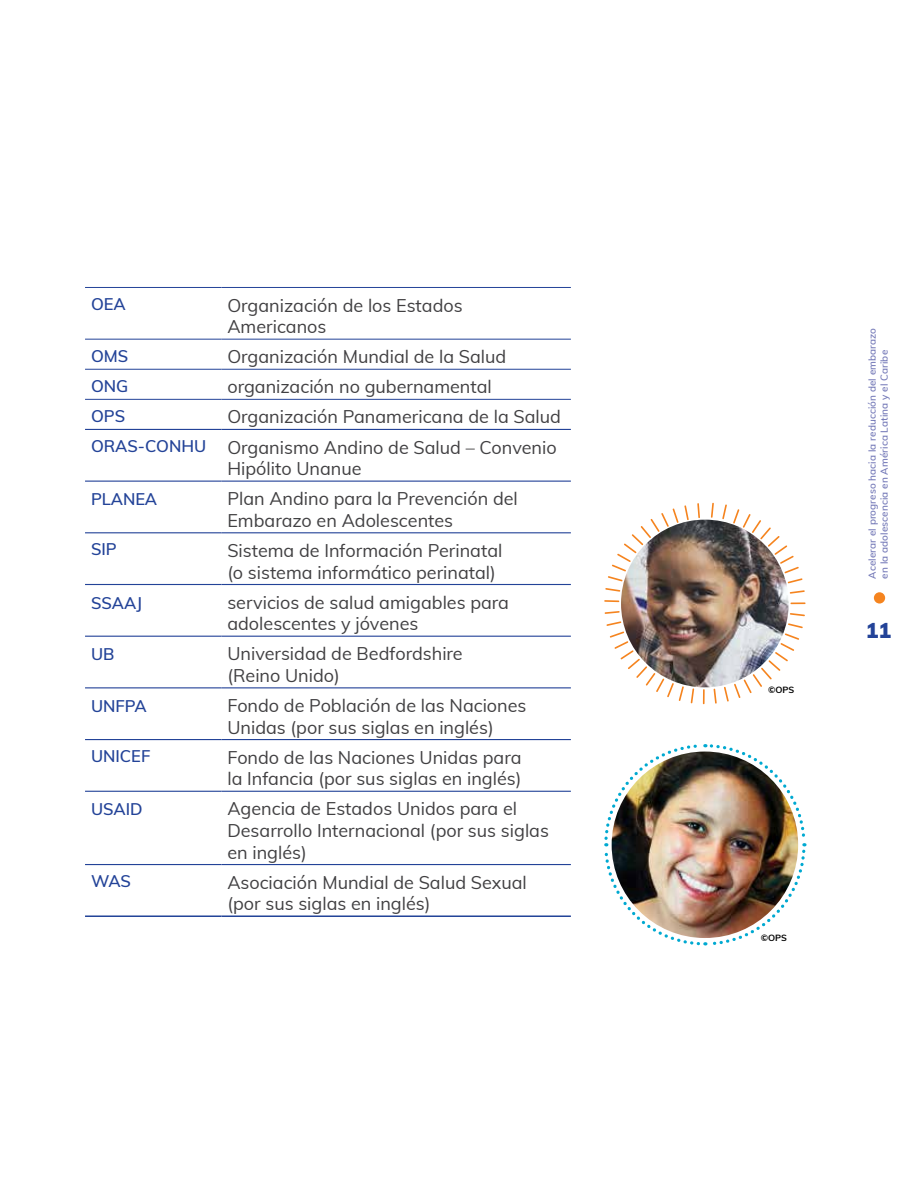
<style>
.page{position:relative;width:918px;height:1188px;background:#fff}
.page>*{position:absolute;margin:0;border:0;box-sizing:border-box;transform-origin:0 0}
.t1{font:900 21px "Muli";color:#234398}
.t2{font:18px/21.6px "Muli";color:#414042}
.t3{font:600 16.5px "Muli";color:#234398}
.t4{font:600 9.9px/11.9px "Muli";letter-spacing:.01em;color:#757ab8}
.t5{font:700 9px "Muli";letter-spacing:-.005em;color:#000}
.s1{font-weight:600;font-size:16.5px;color:#234398}
</style>
<div class="page">
<div style="left:874px;top:592px;width:11px;height:12px;background:#f5841f;border-radius:50%"></div>
<svg style="left:604px;top:744px;width:203px;height:202px"></svg>
<img style="left:612px;top:752px;width:186px;height:186px;border-radius:93px">
<svg style="left:697px;top:503px;width:3px;height:15px"></svg>
<svg style="left:608px;top:505px;width:81px;height:76px"></svg>
<svg style="left:605px;top:588px;width:15px;height:4px"></svg>
<svg style="left:604px;top:600px;width:15px;height:2px"></svg>
<svg style="left:605px;top:611px;width:15px;height:3px"></svg>
<svg style="left:606px;top:621px;width:78px;height:80px"></svg>
<svg style="left:691px;top:688px;width:3px;height:15px"></svg>
<svg style="left:703px;top:689px;width:2px;height:15px"></svg>
<svg style="left:714px;top:689px;width:3px;height:15px"></svg>
<svg style="left:724px;top:623px;width:79px;height:79px"></svg>
<svg style="left:790px;top:613px;width:15px;height:3px"></svg>
<svg style="left:791px;top:602px;width:15px;height:2px"></svg>
<svg style="left:790px;top:590px;width:15px;height:4px"></svg>
<svg style="left:733px;top:509px;width:70px;height:74px"></svg>
<svg style="left:722px;top:504px;width:5px;height:15px"></svg>
<svg style="left:711px;top:503px;width:3px;height:15px"></svg>
<img style="left:621px;top:520px;width:168px;height:167px;border-radius:84px">
<hr style="left:85px;top:287px;width:136px;height:1px;background:#234398">
<hr style="left:221px;top:287px;width:350px;height:1px;background:#234398">
<hr style="left:85px;top:339px;width:136px;height:1px;background:#234398">
<hr style="left:221px;top:339px;width:350px;height:1px;background:#234398">
<hr style="left:85px;top:369px;width:136px;height:1px;background:#234398">
<hr style="left:221px;top:369px;width:350px;height:1px;background:#234398">
<hr style="left:85px;top:399px;width:136px;height:1px;background:#234398">
<hr style="left:221px;top:399px;width:350px;height:1px;background:#234398">
<hr style="left:85px;top:429px;width:136px;height:1px;background:#234398">
<hr style="left:221px;top:429px;width:350px;height:1px;background:#234398">
<hr style="left:85px;top:481px;width:136px;height:1px;background:#234398">
<hr style="left:221px;top:481px;width:350px;height:1px;background:#234398">
<hr style="left:85px;top:532px;width:136px;height:1px;background:#234398">
<hr style="left:221px;top:532px;width:350px;height:1px;background:#234398">
<hr style="left:85px;top:584px;width:136px;height:1px;background:#234398">
<hr style="left:221px;top:584px;width:350px;height:1px;background:#234398">
<hr style="left:85px;top:636px;width:136px;height:1px;background:#234398">
<hr style="left:221px;top:636px;width:350px;height:1px;background:#234398">
<hr style="left:85px;top:687px;width:136px;height:1px;background:#234398">
<hr style="left:221px;top:687px;width:350px;height:1px;background:#234398">
<hr style="left:85px;top:739px;width:136px;height:1px;background:#234398">
<hr style="left:221px;top:739px;width:350px;height:1px;background:#234398">
<hr style="left:85px;top:791px;width:136px;height:1px;background:#234398">
<hr style="left:221px;top:791px;width:350px;height:1px;background:#234398">
<hr style="left:85px;top:864px;width:136px;height:1px;background:#234398">
<hr style="left:221px;top:864px;width:350px;height:1px;background:#234398">
<hr style="left:85px;top:915px;width:136px;height:2px;background:#234398">
<hr style="left:221px;top:915px;width:350px;height:2px;background:#234398">
<p class="t3" style="left:91px;top:292px;width:36px">OEA</p>
<p class="t2" style="left:227px;top:293px;width:237px">Organización de los Estados<br>Americanos</p>
<p class="t3" style="left:91px;top:344px;width:39px">OMS</p>
<p class="t2" style="left:227px;top:345px;width:280px">Organización Mundial de la Salud</p>
<p class="t3" style="left:91px;top:374px;width:39px">ONG</p>
<p class="t2" style="left:227px;top:375px;width:266px">organización no gubernamental</p>
<p class="t3" style="left:91px;top:404px;width:36px">OPS</p>
<p class="t2" style="left:91px;top:401px;width:471px;line-height:30.2px;text-align:right">Organización Panamericana de la Salud<br><span class="s1">ORAS-CONHU</span> Organismo Andino de Salud – Convenio</p>
<p class="t2" style="left:227px;top:457px;width:136px">Hipólito Unanue</p>
<p class="t3" style="left:91px;top:487px;width:68px">PLANEA</p>
<p class="t2" style="left:227px;top:487px;width:292px">Plan Andino para la Prevención del<br>Embarazo en Adolescentes</p>
<p class="t3" style="left:91px;top:537px;width:27px">SIP</p>
<p class="t2" style="left:227px;top:539px;width:277px">Sistema de Información Perinatal (o sistema informático perinatal)</p>
<p class="t3" style="left:91px;top:591px;width:53px">SSAAJ</p>
<p class="t2" style="left:227px;top:590px;width:283px">servicios de salud amigables para adolescentes y jóvenes</p>
<p class="t3" style="left:91px;top:642px;width:25px">UB</p>
<p class="t2" style="left:227px;top:642px;width:237px">Universidad de Bedfordshire (Reino Unido)</p>
<p class="t3" style="left:91px;top:694px;width:57px">UNFPA</p>
<p class="t2" style="left:227px;top:694px;width:301px">Fondo de Población de las Naciones<br>Unidas (por sus siglas en inglés)</p>
<p class="t3" style="left:91px;top:744px;width:61px">UNICEF</p>
<p class="t2" style="left:227px;top:746px;width:296px">Fondo de las Naciones Unidas para la Infancia (por sus siglas en inglés)</p>
<p class="t3" style="left:91px;top:797px;width:53px">USAID</p>
<p class="t2" style="left:227px;top:797px;width:323px">Agencia de Estados Unidos para el<br>Desarrollo Internacional (por sus siglas en inglés)</p>
<p class="t3" style="left:91px;top:869px;width:41px">WAS</p>
<p class="t2" style="left:227px;top:871px;width:301px">Asociación Mundial de Salud Sexual (por sus siglas en inglés)</p>
<p class="t5" style="left:768px;top:683px;width:28px">©OPS</p>
<p class="t4" style="left:866px;top:579px;width:252px;rotate:-90deg">Acelerar el progreso hacia la reducción del embarazo en la adolescencia en América Latina y el Caribe</p>
<p class="t1" style="left:866px;top:615px;width:27px">11</p>
<p class="t5" style="left:761px;top:931px;width:28px">©OPS</p>
</div>
